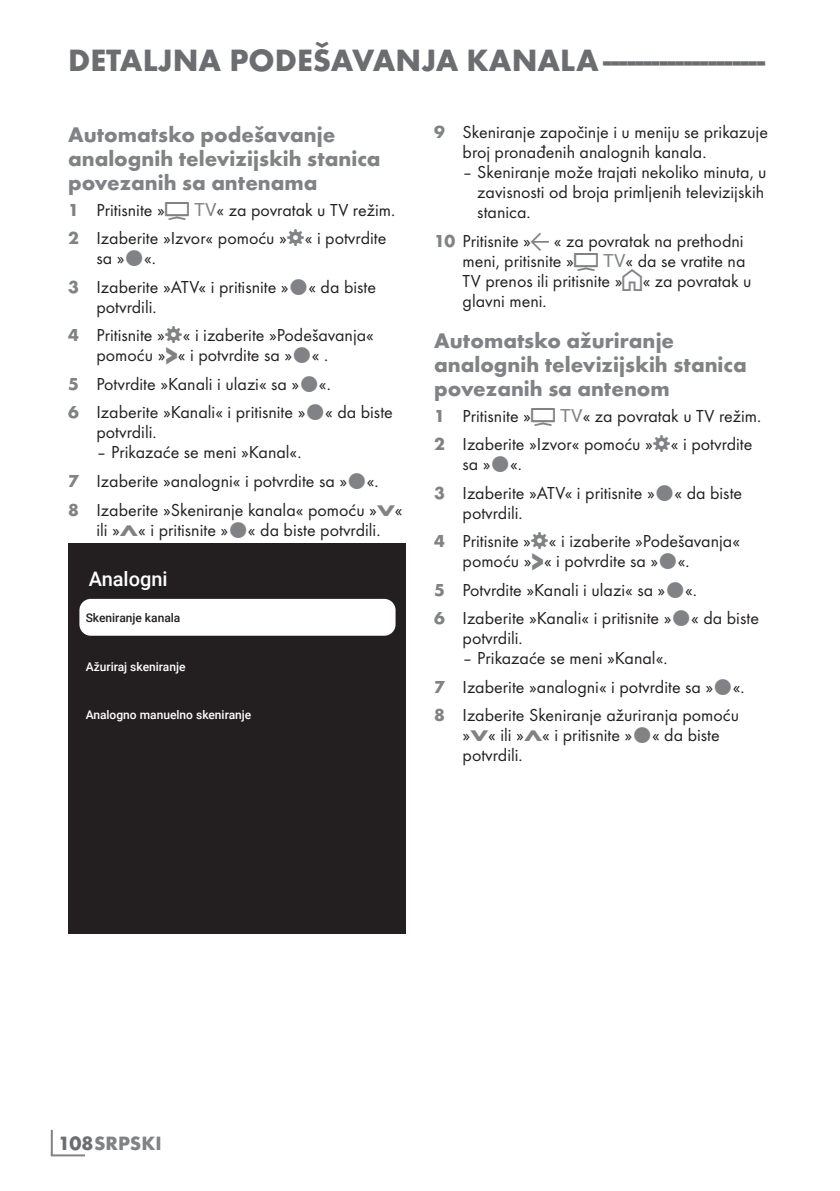
<style>
.page{position:relative;width:840px;height:1191px;background:#fff}
.page>*{position:absolute;margin:0;border:0;box-sizing:border-box;transform-origin:0 0}
.t1{font:700 32px "Futura TOT";color:#6c6d70}
.t2{font:700 22px/24px "Futura TOT";color:#808285}
.t3{font:700 20px "Futura TOT";color:#808285}
.t4{font:500 20px "Roboto";color:#fff}
.t5{font:18px/28.6px "Futura TOT Boo";color:#231f20}
.t6{font:500 12px "Roboto";color:#fff}
.t7{font:500 12px "Roboto";color:#231f20}
.s1{font-family:"Futura TOT";font-weight:700;color:#808285}
.s2{font-family:"Arcelik TS9 Android";font-size:32px;color:#808285}
.s3{font-family:"Roboto";color:#808285}
.s4{font-family:"Futura TOT";font-weight:700;font-size:27.2px;color:#808285}
.s5{font-family:"Futura TOT";font-weight:700;font-size:16px;color:#808285}
.s6{font-family:"Arcelik TS9 Android";font-size:20px;color:#808285}
.s7{font-family:"Arcelik TS9 Android";font-size:24px;color:#808285}
.s8{color:#6c6d70}
</style>
<div class="page">
<hr style="left:51px;top:1129px;width:2px;height:26px;background:#808285">
<hr style="left:51px;top:1154px;width:34px;height:2px;background:#808285">
<div style="left:68px;top:543px;width:337px;height:390px;background:#231f20"></div>
<div style="left:79px;top:599px;width:316px;height:37px;background:#fff;border-radius:11px"></div>
<h1 class="t1" style="left:68px;top:40px;width:698px">DETALJNA PODEŠAVANJA KANALA---------------------</h1>
<p class="t2" style="left:68px;top:122px;width:314px">Automatsko podešavanje analognih televizijskih stanica povezanih sa antenama</p>
<p class="t5" style="left:68px;top:195px;width:328px"><span class="s1">1</span> Pritisnite »<span class="s2">H</span> <span class="s3">TV</span>« za povratak u TV režim.<br><span class="s1">2</span> Izaberite »Izvor« pomoću » « i potvrdite</p>
<p class="t5" style="left:68px;top:244px;width:309px;text-indent:28px">sa » «.<br><span class="s1">3</span> Izaberite »ATV« i pritisnite » « da biste</p>
<p class="t5" style="left:68px;top:292px;width:307px;text-indent:28px">potvrdili.<br><span class="s1">4</span> Pritisnite » « i izaberite »Podešavanja«</p>
<p class="t5" style="left:68px;top:341px;width:326px;text-indent:28px">pomoću »<span class="s4">&gt;</span>« i potvrdite sa » « .<br><span class="s1">5</span> Potvrdite »Kanali i ulazi« sa » «.<br><span class="s1">6</span> Izaberite »Kanali« i pritisnite » « da biste</p>
<p class="t5" style="left:96px;top:418px;width:62px">potvrdili.</p>
<p class="t5" style="left:68px;top:438px;width:336px;text-indent:28px">– Prikazaće se meni »Kanal«.<br><span class="s1">7</span> Izaberite »analogni« i potvrdite sa » «.<br><span class="s1">8</span> Izaberite »Skeniranje kanala« pomoću »<span class="s5">V</span>«</p>
<p class="t5" style="left:96px;top:515px;width:285px">ili »<span class="s5">Λ</span>« i pritisnite » « da biste potvrdili.</p>
<p class="t4" style="left:89px;top:565px;width:80px">Analogni</p>
<p class="t7" style="left:86px;top:610px;width:96px">Skeniranje kanala</p>
<p class="t6" style="left:86px;top:658px;width:101px">Ažuriraj skeniranje</p>
<p class="t6" style="left:86px;top:706px;width:167px">Analogno manuelno skeniranje</p>
<p class="t5" style="left:462px;top:122px;width:307px;line-height:20px;text-indent:-28px"><span class="s1">9</span> Skeniranje započinje i u meniju se prikazuje broj pronađenih analognih kanala.</p>
<p class="t5" style="left:477px;top:162px;width:291px;line-height:20px;text-indent:-15px">– Skeniranje može trajati nekoliko minuta, u zavisnosti od broja primljenih televizijskih stanica.</p>
<p class="t5" style="left:462px;top:231px;width:290px;line-height:20px;text-indent:-28px"><span class="s1">10</span> Pritisnite »<span class="s6">a</span> « za povratak na prethodni meni, pritisnite »<span class="s2">H</span> <span class="s3">TV</span>« da se vratite na TV prenos ili pritisnite »<span class="s7">T</span>« za povratak u glavni meni.</p>
<p class="t2" style="left:434px;top:328px;width:314px">Automatsko ažuriranje analognih televizijskih stanica povezanih sa antenom</p>
<p class="t5" style="left:434px;top:401px;width:328px"><span class="s1">1</span> Pritisnite »<span class="s2">H</span> <span class="s3">TV</span>« za povratak u TV režim.<br><span class="s1">2</span> Izaberite »Izvor« pomoću » « i potvrdite</p>
<p class="t5" style="left:434px;top:449px;width:309px;text-indent:28px">sa » «.<br><span class="s1">3</span> Izaberite »ATV« i pritisnite » « da biste</p>
<p class="t5" style="left:434px;top:498px;width:307px;text-indent:28px">potvrdili.<br><span class="s1">4</span> Pritisnite » « i izaberite »Podešavanja«</p>
<p class="t5" style="left:434px;top:547px;width:326px;text-indent:28px">pomoću »<span class="s4">&gt;</span>« i potvrdite sa » «.<br><span class="s1">5</span> Potvrdite »Kanali i ulazi« sa » «.<br><span class="s1">6</span> Izaberite »Kanali« i pritisnite » « da biste</p>
<p class="t5" style="left:462px;top:624px;width:62px">potvrdili.</p>
<p class="t5" style="left:434px;top:644px;width:312px;text-indent:28px">– Prikazaće se meni »Kanal«.<br><span class="s1">7</span> Izaberite »analogni« i potvrdite sa » «.<br><span class="s1">8</span> Izaberite Skeniranje ažuriranja pomoću</p>
<p class="t5" style="left:462px;top:725px;width:259px;line-height:20px">»<span class="s5">V</span>« ili »<span class="s5">Λ</span>« i pritisnite » « da biste potvrdili.</p>
<p class="t3" style="left:58px;top:1131px;width:105px"><span class="s8">108</span>SRPSKI</p>
</div>
